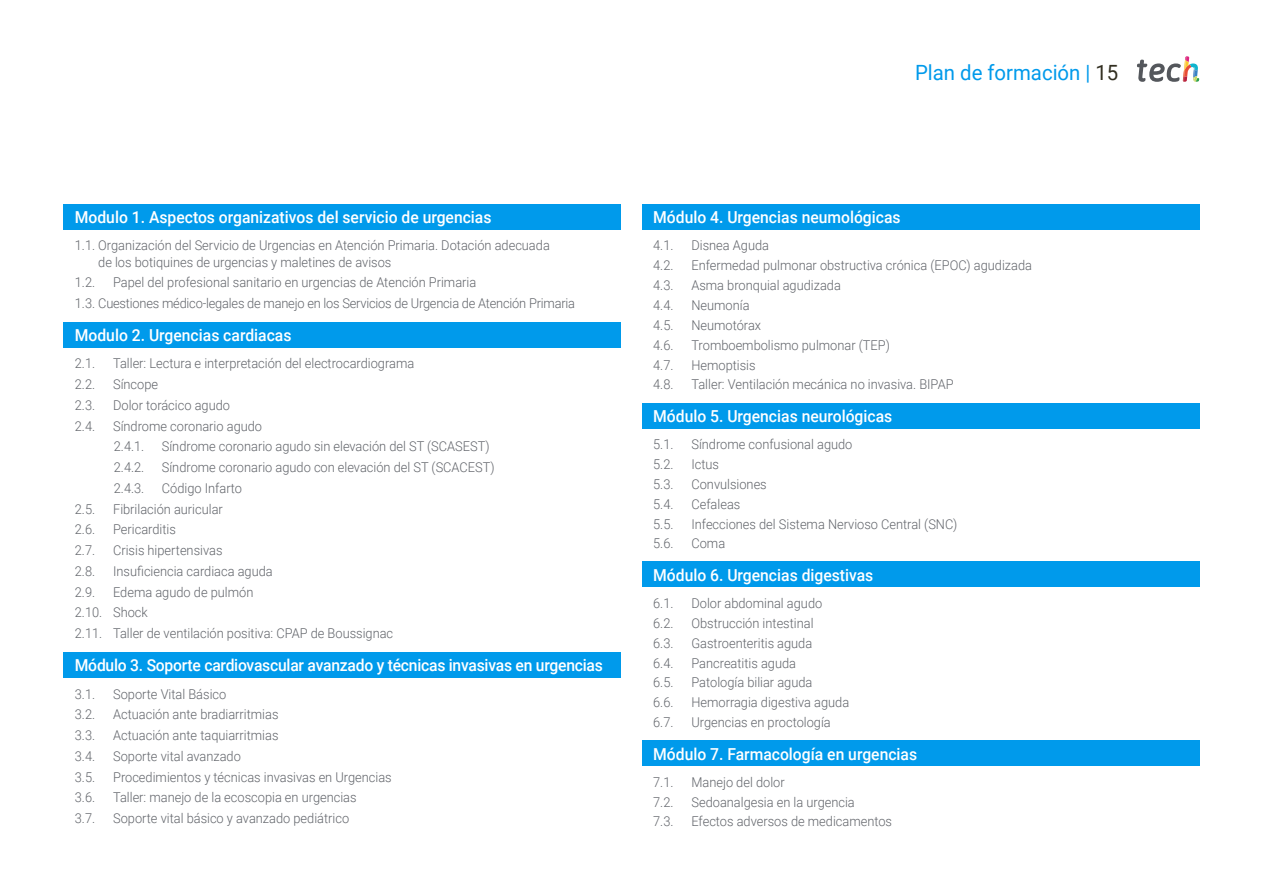
<style>
.page{position:relative;width:1263px;height:893px;background:#fff}
.page>*{position:absolute;margin:0;border:0;box-sizing:border-box;transform-origin:0 0}
.t1{font:21px "Roboto";color:#009aeb}
.t2{font:500 16.5px "Roboto";color:#fff;scale:.95 1}
.t3{font:300 13.5px/20.7px "Roboto";color:#61646a;scale:.95 1}
.s1{color:#312e20}
</style>
<div class="page">
<div style="left:64px;top:204px;width:557px;height:25px;background:#009aeb"></div>
<div style="left:64px;top:323px;width:557px;height:25px;background:#009aeb"></div>
<div style="left:64px;top:653px;width:557px;height:25px;background:#009aeb"></div>
<div style="left:642px;top:204px;width:557px;height:25px;background:#009aeb"></div>
<div style="left:642px;top:403px;width:557px;height:25px;background:#009aeb"></div>
<div style="left:642px;top:562px;width:557px;height:25px;background:#009aeb"></div>
<div style="left:642px;top:741px;width:557px;height:25px;background:#009aeb"></div>
<svg style="left:1137px;top:56px;width:62px;height:26px"></svg>
<p class="t2" style="left:75px;top:206px;width:440px">Modulo 1. Aspectos organizativos del servicio de urgencias</p>
<p class="t3" style="left:98px;top:237px;width:477px;line-height:16.5px;text-indent:-23px">1.1. Organización del Servicio de Urgencias en Atención Primaria. Dotación adecuada de los botiquines de urgencias y maletines de avisos</p>
<p class="t3" style="left:75px;top:272px;width:23px">1.2.</p>
<p class="t3" style="left:75px;top:272px;width:528px;text-indent:38px">Papel del profesional sanitario en urgencias de Atención Primaria<br>1.3. Cuestiones médico-legales de manejo en los Servicios de Urgencia de Atención Primaria</p>
<p class="t2" style="left:75px;top:324px;width:229px">Modulo 2. Urgencias cardiacas</p>
<p class="t3" style="left:75px;top:353px;width:23px">2.1.</p>
<p class="t3" style="left:113px;top:353px;width:318px">Taller: Lectura e interpretación del electrocardiograma</p>
<p class="t3" style="left:75px;top:374px;width:23px">2.2.</p>
<p class="t3" style="left:113px;top:374px;width:49px">Síncope</p>
<p class="t3" style="left:75px;top:394px;width:23px">2.3.</p>
<p class="t3" style="left:113px;top:394px;width:125px">Dolor torácico agudo</p>
<p class="t3" style="left:75px;top:415px;width:23px">2.4.</p>
<p class="t3" style="left:113px;top:415px;width:158px">Síndrome coronario agudo<br>2.4.1.</p>
<p class="t3" style="left:162px;top:436px;width:346px">Síndrome coronario agudo sin elevación del ST (SCASEST)</p>
<p class="t3" style="left:114px;top:457px;width:34px">2.4.2.</p>
<p class="t3" style="left:162px;top:457px;width:352px">Síndrome coronario agudo con elevación del ST (SCACEST)</p>
<p class="t3" style="left:114px;top:477px;width:34px">2.4.3.</p>
<p class="t3" style="left:162px;top:477px;width:86px">Código Infarto</p>
<p class="t3" style="left:75px;top:498px;width:23px">2.5.</p>
<p class="t3" style="left:113px;top:498px;width:117px">Fibrilación auricular</p>
<p class="t3" style="left:75px;top:519px;width:23px">2.6.</p>
<p class="t3" style="left:113px;top:519px;width:68px">Pericarditis</p>
<p class="t3" style="left:75px;top:540px;width:23px">2.7.</p>
<p class="t3" style="left:113px;top:540px;width:117px">Crisis hipertensivas</p>
<p class="t3" style="left:75px;top:560px;width:23px">2.8.</p>
<p class="t3" style="left:113px;top:560px;width:170px">Insuficiencia cardiaca aguda</p>
<p class="t3" style="left:75px;top:581px;width:23px">2.9.</p>
<p class="t3" style="left:75px;top:581px;width:337px;text-indent:38px">Edema agudo de pulmón<br>2.10. Shock<br>2.11. Taller de ventilación positiva: CPAP de Boussignac</p>
<p class="t2" style="left:75px;top:654px;width:557px">Módulo 3. Soporte cardiovascular avanzado y técnicas invasivas en urgencias</p>
<p class="t3" style="left:75px;top:683px;width:23px">3.1.</p>
<p class="t3" style="left:113px;top:683px;width:121px">Soporte Vital Básico</p>
<p class="t3" style="left:75px;top:704px;width:23px">3.2.</p>
<p class="t3" style="left:113px;top:704px;width:176px">Actuación ante bradiarritmias</p>
<p class="t3" style="left:75px;top:724px;width:23px">3.3.</p>
<p class="t3" style="left:113px;top:724px;width:176px">Actuación ante taquiarritmias</p>
<p class="t3" style="left:75px;top:745px;width:23px">3.4.</p>
<p class="t3" style="left:113px;top:745px;width:136px">Soporte vital avanzado</p>
<p class="t3" style="left:75px;top:766px;width:23px">3.5.</p>
<p class="t3" style="left:113px;top:766px;width:295px">Procedimientos y técnicas invasivas en Urgencias</p>
<p class="t3" style="left:75px;top:787px;width:23px">3.6.</p>
<p class="t3" style="left:113px;top:787px;width:258px">Taller: manejo de la ecoscopia en urgencias</p>
<p class="t3" style="left:75px;top:807px;width:23px">3.7.</p>
<p class="t3" style="left:113px;top:807px;width:250px">Soporte vital básico y avanzado pediátrico</p>
<h1 class="t1" style="left:915px;top:57px;width:205px">Plan de formación | <span class="s1">15</span></h1>
<p class="t2" style="left:653px;top:206px;width:262px">Módulo 4. Urgencias neumológicas</p>
<p class="t3" style="left:653px;top:235px;width:23px">4.1.</p>
<p class="t3" style="left:691px;top:235px;width:83px">Disnea Aguda</p>
<p class="t3" style="left:653px;top:254px;width:23px">4.2.</p>
<p class="t3" style="left:691px;top:254px;width:360px">Enfermedad pulmonar obstructiva crónica (EPOC) agudizada</p>
<p class="t3" style="left:653px;top:274px;width:23px">4.3.</p>
<p class="t3" style="left:691px;top:274px;width:159px">Asma bronquial agudizada</p>
<p class="t3" style="left:653px;top:294px;width:23px">4.4.</p>
<p class="t3" style="left:691px;top:294px;width:63px">Neumonía</p>
<p class="t3" style="left:653px;top:314px;width:23px">4.5.</p>
<p class="t3" style="left:691px;top:314px;width:75px">Neumotórax</p>
<p class="t3" style="left:653px;top:334px;width:23px">4.6.</p>
<p class="t3" style="left:691px;top:334px;width:210px">Tromboembolismo pulmonar (TEP)</p>
<p class="t3" style="left:653px;top:354px;width:23px">4.7.</p>
<p class="t3" style="left:691px;top:354px;width:69px">Hemoptisis</p>
<p class="t3" style="left:653px;top:374px;width:23px">4.8.</p>
<p class="t3" style="left:691px;top:374px;width:277px">Taller: Ventilación mecánica no invasiva. BIPAP</p>
<p class="t2" style="left:653px;top:404px;width:253px">Módulo 5. Urgencias neurológicas</p>
<p class="t3" style="left:653px;top:433px;width:23px">5.1.</p>
<p class="t3" style="left:691px;top:433px;width:171px">Síndrome confusional agudo</p>
<p class="t3" style="left:653px;top:453px;width:23px">5.2.</p>
<p class="t3" style="left:691px;top:453px;width:31px">Ictus</p>
<p class="t3" style="left:653px;top:473px;width:23px">5.3.</p>
<p class="t3" style="left:691px;top:473px;width:81px">Convulsiones</p>
<p class="t3" style="left:653px;top:493px;width:23px">5.4.</p>
<p class="t3" style="left:691px;top:493px;width:53px">Cefaleas</p>
<p class="t3" style="left:653px;top:513px;width:23px">5.5.</p>
<p class="t3" style="left:691px;top:513px;width:281px">Infecciones del Sistema Nervioso Central (SNC)</p>
<p class="t3" style="left:653px;top:533px;width:23px">5.6.</p>
<p class="t3" style="left:691px;top:533px;width:37px">Coma</p>
<p class="t2" style="left:653px;top:563px;width:233px">Módulo 6. Urgencias digestivas</p>
<p class="t3" style="left:653px;top:592px;width:23px">6.1.</p>
<p class="t3" style="left:691px;top:592px;width:139px">Dolor abdominal agudo</p>
<p class="t3" style="left:653px;top:612px;width:23px">6.2.</p>
<p class="t3" style="left:691px;top:612px;width:130px">Obstrucción intestinal</p>
<p class="t3" style="left:653px;top:632px;width:23px">6.3.</p>
<p class="t3" style="left:691px;top:632px;width:129px">Gastroenteritis aguda</p>
<p class="t3" style="left:653px;top:652px;width:23px">6.4.</p>
<p class="t3" style="left:691px;top:652px;width:112px">Pancreatitis aguda</p>
<p class="t3" style="left:653px;top:672px;width:23px">6.5.</p>
<p class="t3" style="left:691px;top:672px;width:129px">Patología biliar aguda</p>
<p class="t3" style="left:653px;top:692px;width:23px">6.6.</p>
<p class="t3" style="left:691px;top:692px;width:168px">Hemorragia digestiva aguda</p>
<p class="t3" style="left:653px;top:712px;width:23px">6.7.</p>
<p class="t3" style="left:691px;top:712px;width:148px">Urgencias en proctología</p>
<p class="t2" style="left:653px;top:742px;width:279px">Módulo 7. Farmacología en urgencias</p>
<p class="t3" style="left:653px;top:771px;width:23px">7.1.</p>
<p class="t3" style="left:691px;top:771px;width:100px">Manejo del dolor</p>
<p class="t3" style="left:653px;top:791px;width:23px">7.2.</p>
<p class="t3" style="left:691px;top:791px;width:173px">Sedoanalgesia en la urgencia</p>
<p class="t3" style="left:653px;top:811px;width:23px">7.3.</p>
<p class="t3" style="left:691px;top:811px;width:213px">Efectos adversos de medicamentos</p>
</div>
